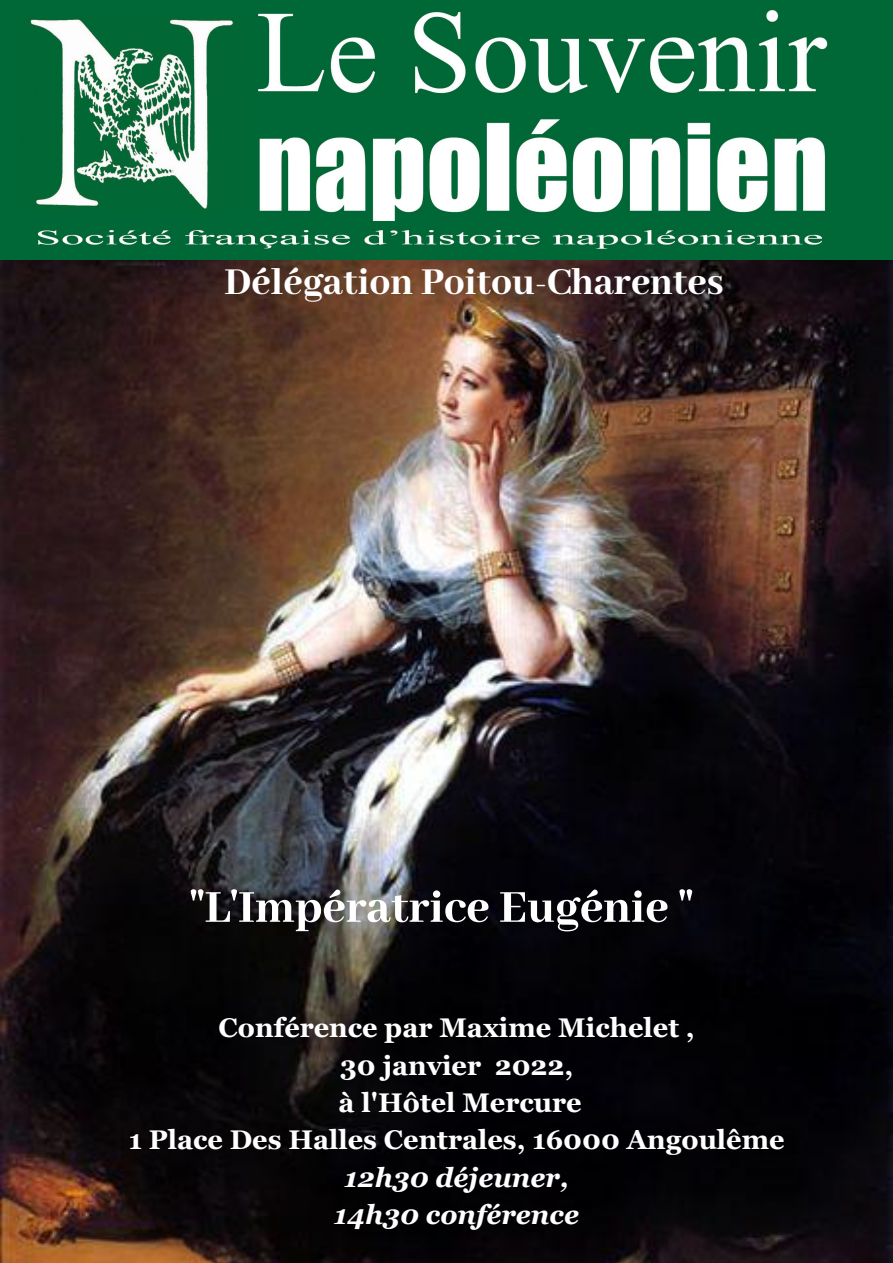
<style>
.page{position:relative;width:893px;height:1263px;background:#fff}
.page>*{position:absolute;margin:0;border:0;box-sizing:border-box;transform-origin:0 0}
.t1{font:800 50.47px "Abhaya Libre";color:#fff}
.t2{font:800 41.47px "Abhaya Libre";color:#fff}
.t3{font:700 27px/37.3px "Georgia";color:#fff;text-align:center}
.t4{font:italic 700 27px/37.3px "Georgia";color:#fff;text-align:center}
</style>
<div class="page">
<img style="left:0;top:259px;width:893px;height:1004px">
<img style="left:0;top:0;width:893px;height:259px">
<h2 class="t2" style="left:224px;top:259px;width:501px">Délégation Poitou-Charentes</h2>
<h1 class="t1" style="left:189px;top:879px;width:505px">"L'Impératrice Eugénie "</h1>
<p class="t3" style="left:129px;top:1009px;width:657px">Conférence par Maxime Michelet ,<br>30 janvier 2022,<br>à l'Hôtel Mercure<br>1 Place Des Halles Centrales, 16000 Angoulême</p>
<p class="t4" style="left:334px;top:1158px;width:246px">12h30 déjeuner,<br>14h30 conférence</p>
</div>
